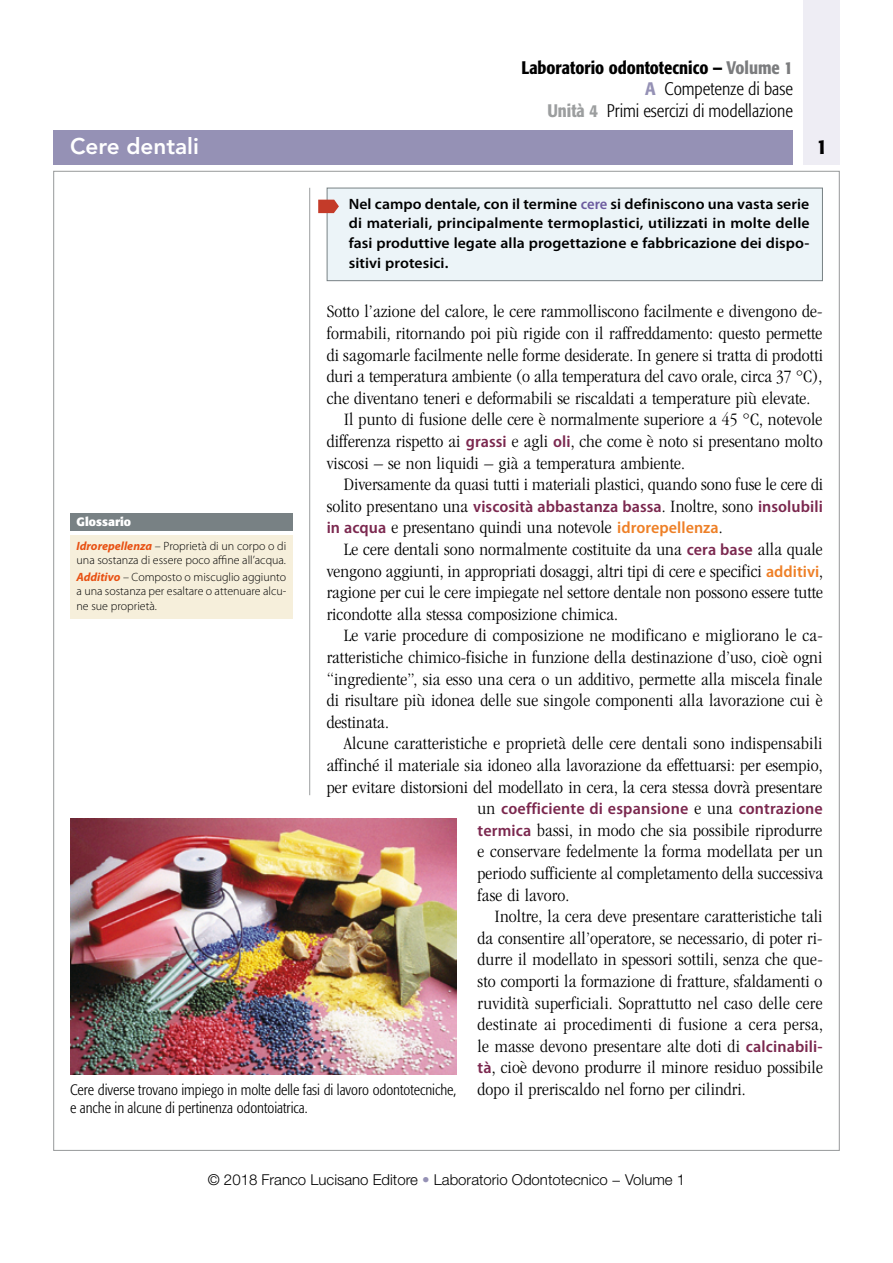
<style>
.page{position:relative;width:893px;height:1263px;background:#fff}
.page>*{position:absolute;margin:0;border:0;box-sizing:border-box;transform-origin:0 0}
.t1{font:800 22.5px "Avenir LT Std";color:#fff}
.t2{font:500 condensed 21px "Formata";color:#000}
.t3{font:300 condensed 18px/21.6px "ITC Garamond Std";letter-spacing:.005em;color:#000;text-align:justify;scale:1.05 1}
.t4{font:300 condensed 18px/21.6px "Formata";color:#000;text-align:right}
.t5{font:600 semi-condensed 16.5px "Myriad Pro";letter-spacing:.005em;color:#7b284f;scale:1.05 1}
.t6{font:600 15px/19.8px "Myriad Pro";letter-spacing:.005em;color:#000;text-align:justify;scale:1.05 1}
.t7{font:300 condensed 15px/18px "Formata";color:#000}
.t8{font:300 15px "Helvetica Neue LT Std";color:#000}
.t9{font:300 12px/14.4px "Myriad Pro";color:#000}
.t10{font:700 12px "Formata";color:#fff}
.s1{font-weight:500}
.s2{font-weight:500;color:#7b7c7e}
.s3{font-weight:500;color:#9591b5}
.s4{font-weight:500;color:#9c9e9f}
.s5{font-stretch:semi-condensed;color:#6c5b9f}
.s6{font-family:"Myriad Pro";font-weight:600;font-stretch:semi-condensed;font-size:16.5px;color:#7b284f}
.s7{font-family:"ITC Garamond Std";font-weight:300;font-stretch:condensed;font-size:18px;color:#000}
.s8{font-family:"Myriad Pro";font-weight:600;font-stretch:semi-condensed;font-size:16.5px;color:#ee8027}
.s9{font-weight:700;font-style:italic;color:#e85113}
.s10{color:#9591b5}
</style>
<div class="page">
<div style="left:53px;top:130px;width:740px;height:34px;background:#9591b5"></div>
<div style="left:804px;top:0;width:36px;height:164px;background:#eeedf4"></div>
<hr style="left:309px;top:188px;width:1px;height:607px;background:#9c9e9f">
<div style="left:327px;top:188px;width:495px;height:93px;background:#ecf4f8"></div>
<div style="left:327px;top:188px;width:496px;height:93px;border:1px solid #788184"></div>
<svg style="left:318px;top:200px;width:21px;height:13px"></svg>
<div style="left:70px;top:535px;width:223px;height:84px;background:#f6efdb"></div>
<div style="left:70px;top:513px;width:223px;height:18px;background:#788184"></div>
<img style="left:70px;top:818px;width:386px;height:256px">
<p class="t4" style="left:521px;top:57px;width:273px"><span class="s1">Laboratorio odontotecnico −</span> <span class="s2">Volume 1<br></span><span class="s3">A</span> Competenze di base<br><span class="s4">Unità 4</span> Primi esercizi di modellazione</p>
<p class="t1" style="left:70px;top:133px;width:130px">Cere dentali</p>
<p class="t2" style="left:817px;top:133px;width:12px">1</p>
<p class="t6" style="left:349px;top:193px;width:440px">Nel campo dentale, con il termine <span class="s5">cere</span> si definiscono una vasta serie di materiali, principalmente termoplastici, utilizzati in molte delle fasi produttive legate alla progettazione e fabbricazione dei dispo&shy;sitivi protesici.</p>
<p class="t3" style="left:327px;top:301px;width:474px">Sotto l’azione del calore, le cere rammolliscono facilmente e divengono de-</p>
<p class="t3" style="left:327px;top:323px;width:474px">formabili, ritornando poi più rigide con il raffreddamento: questo permette</p>
<p class="t3" style="left:327px;top:344px;width:474px">di sagomarle facilmente nelle forme desiderate. In genere si tratta di prodotti</p>
<p class="t3" style="left:327px;top:366px;width:474px">duri a temperatura ambiente (o alla temperatura del cavo orale, circa 37 °C),</p>
<p class="t3" style="left:327px;top:387px;width:462px">che diventano teneri e deformabili se riscaldati a temperature più elevate.</p>
<p class="t3" style="left:344px;top:409px;width:457px">Il punto di fusione delle cere è normalmente superiore a 45 °C, notevole</p>
<p class="t3" style="left:327px;top:431px;width:474px">differenza rispetto ai <span class="s6">grassi</span> e agli <span class="s6">oli</span>, che come è noto si presentano molto</p>
<p class="t3" style="left:327px;top:452px;width:343px">viscosi – se non liquidi – già a temperatura ambiente.</p>
<p class="t3" style="left:344px;top:474px;width:458px">Diversamente da quasi tutti i materiali plastici, quando sono fuse le cere di</p>
<p class="t5" style="left:327px;top:497px;width:474px"><span class="s7">solito presentano una</span> viscosità abbastanza bassa<span class="s7">. Inoltre, sono</span> insolubili</p>
<p class="t3" style="left:327px;top:517px;width:379px"><span class="s6">in acqua</span> e presentano quindi una notevole <span class="s8">idrorepellenza</span>.</p>
<p class="t3" style="left:344px;top:539px;width:458px">Le cere dentali sono normalmente costituite da una <span class="s6">cera base</span> alla quale</p>
<p class="t3" style="left:327px;top:560px;width:474px">vengono aggiunti, in appropriati dosaggi, altri tipi di cere e specifici <span class="s8">additivi</span>,</p>
<p class="t3" style="left:327px;top:582px;width:474px">ragione per cui le cere impiegate nel settore dentale non possono essere tutte</p>
<p class="t3" style="left:327px;top:603px;width:279px">ricondotte alla stessa composizione chimica.</p>
<p class="t3" style="left:344px;top:625px;width:458px">Le varie procedure di composizione ne modificano e migliorano le ca-</p>
<p class="t3" style="left:327px;top:647px;width:474px">ratteristiche chimico-fisiche in funzione della destinazione d’uso, cioè ogni</p>
<p class="t3" style="left:327px;top:668px;width:474px">“ingrediente”, sia esso una cera o un additivo, permette alla miscela finale</p>
<p class="t3" style="left:327px;top:690px;width:474px">di risultare più idonea delle sue singole componenti alla lavorazione cui è</p>
<p class="t3" style="left:327px;top:711px;width:61px">destinata.</p>
<p class="t3" style="left:344px;top:733px;width:458px">Alcune caratteristiche e proprietà delle cere dentali sono indispensabili</p>
<p class="t3" style="left:327px;top:755px;width:474px">affinché il materiale sia idoneo alla lavorazione da effettuarsi: per esempio,</p>
<p class="t3" style="left:327px;top:776px;width:473px">per evitare distorsioni del modellato in cera, la cera stessa dovrà presentare</p>
<p class="t5" style="left:478px;top:799px;width:330px"><span class="s7">un</span> coefficiente di espansione <span class="s7">e una</span> contrazione</p>
<p class="t3" style="left:478px;top:819px;width:331px"><span class="s6">termica</span> bassi, in modo che sia possibile riprodurre e conservare fedelmente la forma modellata per un periodo sufficiente al completamento della successiva fase di lavoro.</p>
<p class="t3" style="left:478px;top:906px;width:330px;text-indent:17px">Inoltre, la cera deve presentare caratteristiche tali da consentire all’operatore, se necessario, di poter ri&shy;durre il modellato in spessori sottili, senza che que&shy;sto comporti la formazione di fratture, sfaldamenti o ruvidità superficiali. Soprattutto nel caso delle cere destinate ai procedimenti di fusione a cera persa, le masse devono presentare alte doti di <span class="s6">calcinabili&shy;tà</span>, cioè devono produrre il minore residuo possibile dopo il preriscaldo nel forno per cilindri.</p>
<p class="t10" style="left:77px;top:514px;width:56px">Glossario</p>
<p class="t9" style="left:77px;top:539px;width:211px"><span class="s9">Idrorepellenza</span> – Proprietà di un corpo o di una sostanza di essere poco affine all’acqua.</p>
<p class="t9" style="left:77px;top:570px;width:211px;text-align:justify"><span class="s9">Additivo</span> – Composto o miscuglio aggiunto a una sostanza per esaltare o attenuare alcu&shy;ne sue proprietà.</p>
<p class="t7" style="left:70px;top:1081px;width:388px">Cere diverse trovano impiego in molte delle fasi di lavoro odontotecniche, e anche in alcune di pertinenza odontoiatrica.</p>
<p class="t8" style="left:208px;top:1170px;width:479px">© 2018 Franco Lucisano Editore <span class="s10">•</span> Laboratorio Odontotecnico − Volume 1</p>
</div>
